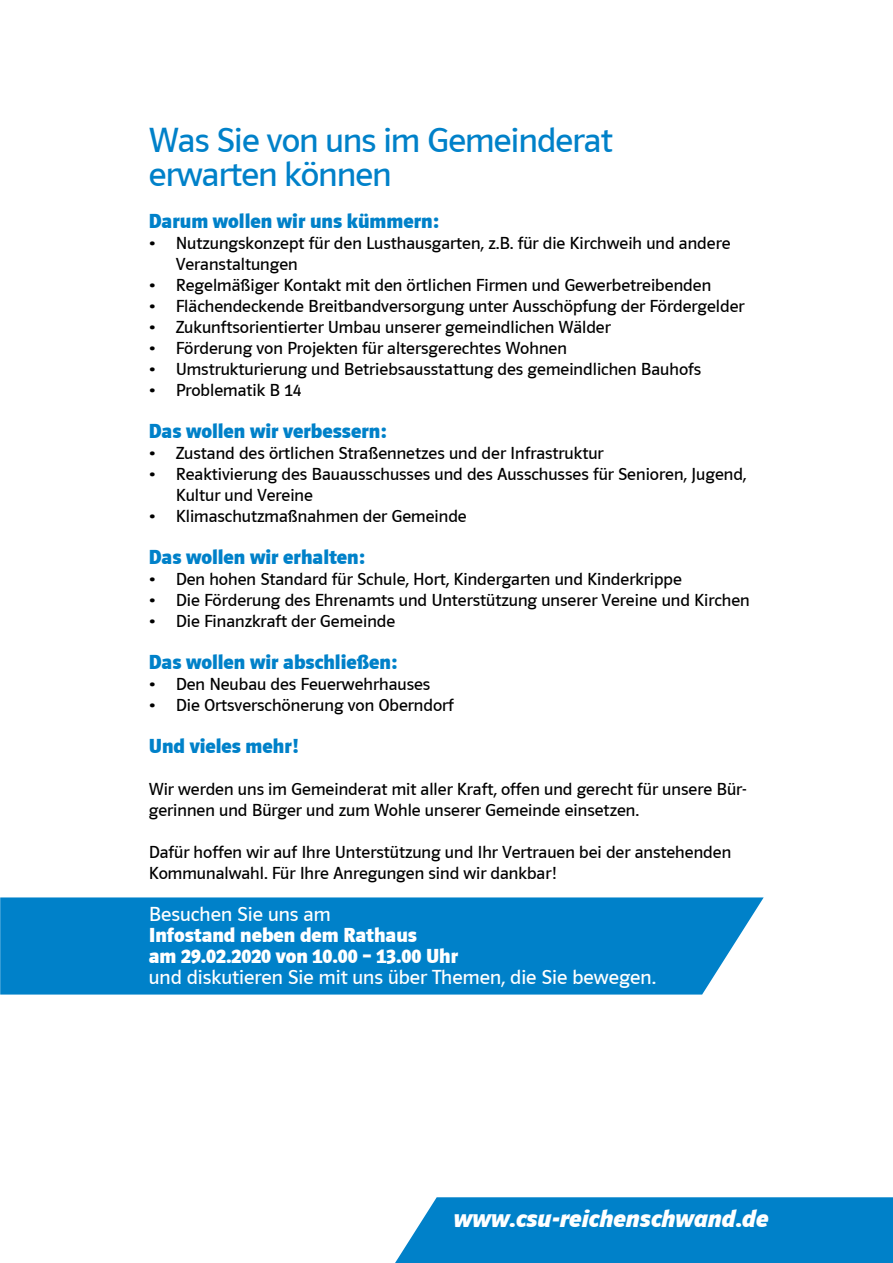
<style>
.page{position:relative;width:893px;height:1263px;background:#fff}
.page>*{position:absolute;margin:0;border:0;box-sizing:border-box;transform-origin:0 0}
.t1{font:36px/34.5px "CSU Schrift Regular";letter-spacing:-.02em;color:#0081c9}
.t2{font:italic 25.5px "CSU Schrift Bold";color:#fff}
.t3{font:21px "CSU Schrift Bold";color:#0081c9}
.t4{font:21px "CSU Schrift Regular";color:#fff}
.t5{font:21px/21px "CSU Schrift Bold";color:#fff}
.t6{font:18px/21px "CSU Schrift Regular";color:#000}
</style>
<div class="page">
<div style="left:0;top:897px;width:764px;height:97px;background:#0081c9"></div>
<div style="left:395px;top:1197px;width:498px;height:66px;background:#0081c9"></div>
<h1 class="t1" style="left:149px;top:123px;width:465px">Was Sie von uns im Gemeinderat erwarten können</h1>
<p class="t3" style="left:149px;top:209px;width:292px">Darum wollen wir uns kümmern:</p>
<p class="t6" style="left:176px;top:233px;width:556px;text-indent:-27px">• Nutzungskonzept für den Lusthausgarten, z.B. für die Kirchweih und andere<br>Veranstaltungen</p>
<p class="t6" style="left:149px;top:275px;width:564px">• Regelmäßiger Kontakt mit den örtlichen Firmen und Gewerbetreibenden</p>
<p class="t6" style="left:149px;top:296px;width:597px">• Flächendeckende Breitbandversorgung unter Ausschöpfung der Fördergelder</p>
<p class="t6" style="left:149px;top:317px;width:463px">• Zukunftsorientierter Umbau unserer gemeindlichen Wälder</p>
<p class="t6" style="left:149px;top:338px;width:420px">• Förderung von Projekten für altersgerechtes Wohnen</p>
<p class="t6" style="left:149px;top:359px;width:554px">• Umstrukturierung und Betriebsausstattung des gemeindlichen Bauhofs</p>
<p class="t6" style="left:149px;top:380px;width:154px">• Problematik B 14</p>
<p class="t3" style="left:149px;top:419px;width:239px">Das wollen wir verbessern:</p>
<p class="t6" style="left:149px;top:443px;width:456px">• Zustand des örtlichen Straßennetzes und der Infrastruktur</p>
<p class="t6" style="left:176px;top:464px;width:572px;text-indent:-27px">• Reaktivierung des Bauausschusses und des Ausschusses für Senioren, Jugend,<br>Kultur und Vereine</p>
<p class="t6" style="left:149px;top:506px;width:319px">• Klimaschutzmaßnahmen der Gemeinde</p>
<p class="t3" style="left:149px;top:545px;width:218px">Das wollen wir erhalten:</p>
<p class="t6" style="left:149px;top:569px;width:535px">• Den hohen Standard für Schule, Hort, Kindergarten und Kinderkrippe</p>
<p class="t6" style="left:149px;top:590px;width:602px">• Die Förderung des Ehrenamts und Unterstützung unserer Vereine und Kirchen</p>
<p class="t6" style="left:149px;top:611px;width:248px">• Die Finanzkraft der Gemeinde</p>
<p class="t3" style="left:149px;top:650px;width:250px">Das wollen wir abschließen:</p>
<p class="t6" style="left:149px;top:674px;width:283px">• Den Neubau des Feuerwehrhauses</p>
<p class="t6" style="left:149px;top:695px;width:307px">• Die Ortsverschönerung von Oberndorf</p>
<p class="t3" style="left:149px;top:734px;width:152px">Und vieles mehr!</p>
<p class="t6" style="left:149px;top:779px;width:599px">Wir werden uns im Gemeinderat mit aller Kraft, offen und gerecht für unsere Bür&shy;gerinnen und Bürger und zum Wohle unserer Gemeinde einsetzen.</p>
<p class="t6" style="left:149px;top:842px;width:584px">Dafür hoffen wir auf Ihre Unterstützung und Ihr Vertrauen bei der anstehenden<br>Kommunalwahl. Für Ihre Anregungen sind wir dankbar!</p>
<p class="t4" style="left:149px;top:903px;width:183px">Besuchen Sie uns am</p>
<p class="t5" style="left:149px;top:925px;width:311px">Infostand neben dem Rathaus<br>am 29.02.2020 von 10.00 – 13.00 Uhr</p>
<p class="t4" style="left:149px;top:966px;width:509px">und diskutieren Sie mit uns über Themen, die Sie bewegen.</p>
<h2 class="t2" style="left:454px;top:1203px;width:316px">www.csu-reichenschwand.de</h2>
</div>
